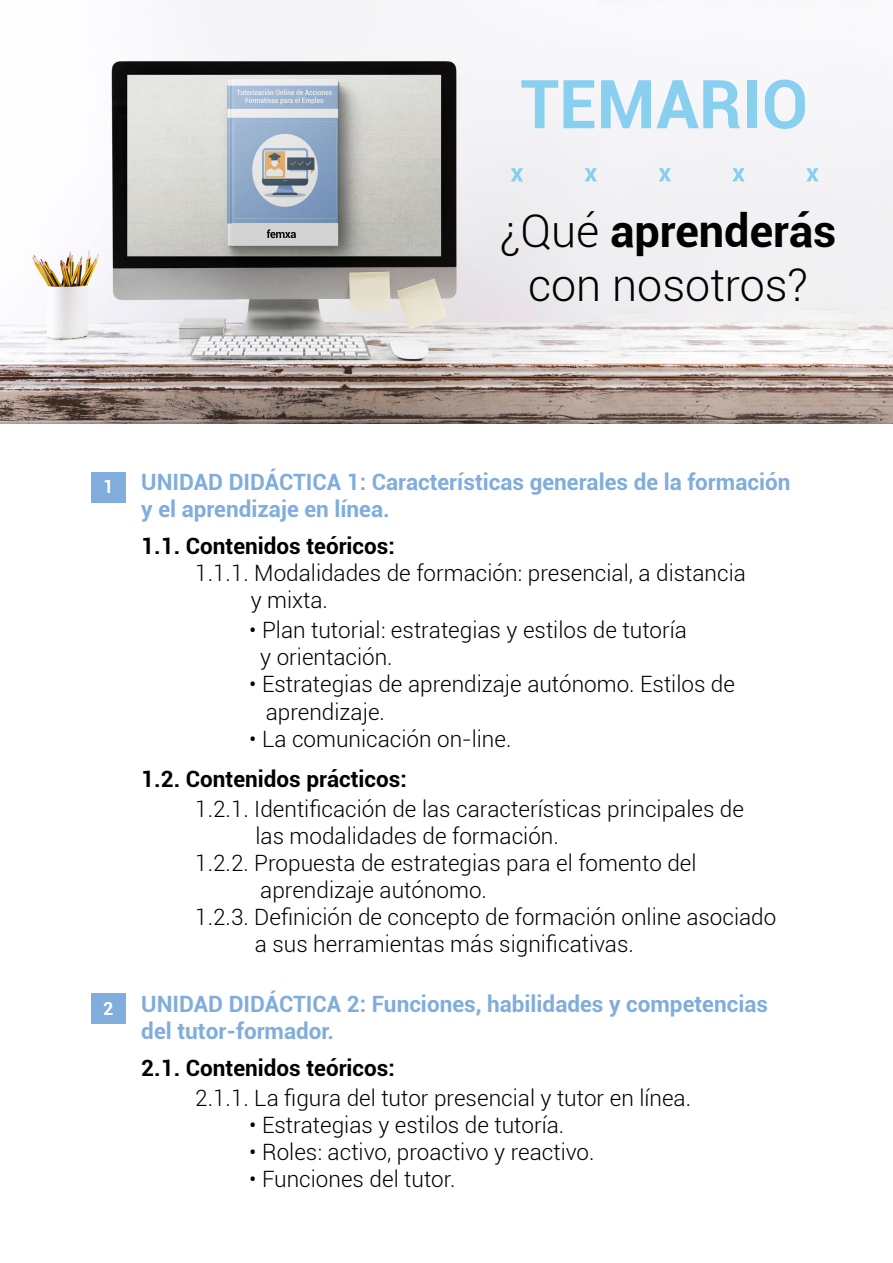
<style>
.page{position:relative;width:893px;height:1263px;background:#fff}
.page>*{position:absolute;margin:0;border:0;box-sizing:border-box;transform-origin:0 0}
.t1{font:700 67.5px "Roboto";color:#88cff0}
.t2{font:700 45px "Roboto";color:#000}
.t3{font:300 45px "Roboto";color:#000}
.t4{font:300 22.5px "Roboto";color:#000}
.t5{font:700 22.5px/27px "Roboto";color:#80addb}
.t6{font:700 22.5px "Roboto";color:#000}
.t7{font:700 18px "Roboto";color:#fff}
.s1{font-weight:300}
</style>
<div class="page">
<img style="left:0;top:0;width:893px;height:423px">
<svg style="left:511px;top:168px;width:12px;height:13px"></svg>
<svg style="left:585px;top:168px;width:12px;height:13px"></svg>
<svg style="left:659px;top:168px;width:12px;height:13px"></svg>
<svg style="left:732px;top:168px;width:13px;height:13px"></svg>
<svg style="left:806px;top:168px;width:13px;height:13px"></svg>
<div style="left:232px;top:223px;width:106px;height:22px;background:#d2d2d2"></div>
<svg style="left:267px;top:229px;width:29px;height:9px"></svg>
<div style="left:92px;top:472px;width:34px;height:30px;background:#80addb"></div>
<div style="left:92px;top:994px;width:34px;height:30px;background:#80addb"></div>
<p class="t1" style="left:520px;top:57px;width:289px">TEMARIO</p>
<p class="t2" style="left:500px;top:200px;width:338px"><span class="s1">¿Qué</span> aprenderás</p>
<p class="t3" style="left:528px;top:254px;width:282px">con nosotros?</p>
<p class="t7" style="left:103px;top:474px;width:12px">1</p>
<p class="t7" style="left:103px;top:995px;width:12px">2</p>
<p class="t5" style="left:141px;top:468px;width:651px">UNIDAD DIDÁCTICA 1: Características generales de la formación y el aprendizaje en línea.</p>
<p class="t6" style="left:141px;top:531px;width:255px">1.1. Contenidos teóricos:</p>
<p class="t4" style="left:195px;top:558px;width:552px">1.1.1. Modalidades de formación: presencial, a distancia</p>
<p class="t4" style="left:251px;top:585px;width:79px">y mixta.</p>
<p class="t4" style="left:249px;top:615px;width:439px">• Plan tutorial: estrategias y estilos de tutoría</p>
<p class="t4" style="left:260px;top:642px;width:134px">y orientación.</p>
<p class="t4" style="left:249px;top:669px;width:487px">• Estrategias de aprendizaje autónomo. Estilos de</p>
<p class="t4" style="left:266px;top:696px;width:121px">aprendizaje.</p>
<p class="t4" style="left:249px;top:723px;width:264px">• La comunicación on-line.</p>
<p class="t6" style="left:141px;top:763px;width:267px">1.2. Contenidos prácticos:</p>
<p class="t4" style="left:195px;top:793px;width:550px">1.2.1. Identificación de las características principales de</p>
<p class="t4" style="left:255px;top:820px;width:305px">las modalidades de formación.</p>
<p class="t4" style="left:195px;top:847px;width:503px">1.2.2. Propuesta de estrategias para el fomento del</p>
<p class="t4" style="left:260px;top:874px;width:228px">aprendizaje autónomo.</p>
<p class="t4" style="left:195px;top:901px;width:582px">1.2.3. Definición de concepto de formación online asociado</p>
<p class="t4" style="left:255px;top:928px;width:381px">a sus herramientas más significativas.</p>
<p class="t5" style="left:141px;top:989px;width:628px">UNIDAD DIDÁCTICA 2: Funciones, habilidades y competencias del tutor-formador.</p>
<p class="t6" style="left:141px;top:1052px;width:255px">2.1. Contenidos teóricos:</p>
<p class="t4" style="left:195px;top:1082px;width:497px">2.1.1. La figura del tutor presencial y tutor en línea.</p>
<p class="t4" style="left:249px;top:1109px;width:316px">• Estrategias y estilos de tutoría.</p>
<p class="t4" style="left:249px;top:1136px;width:347px">• Roles: activo, proactivo y reactivo.</p>
<p class="t4" style="left:249px;top:1163px;width:208px">• Funciones del tutor.</p>
</div>
